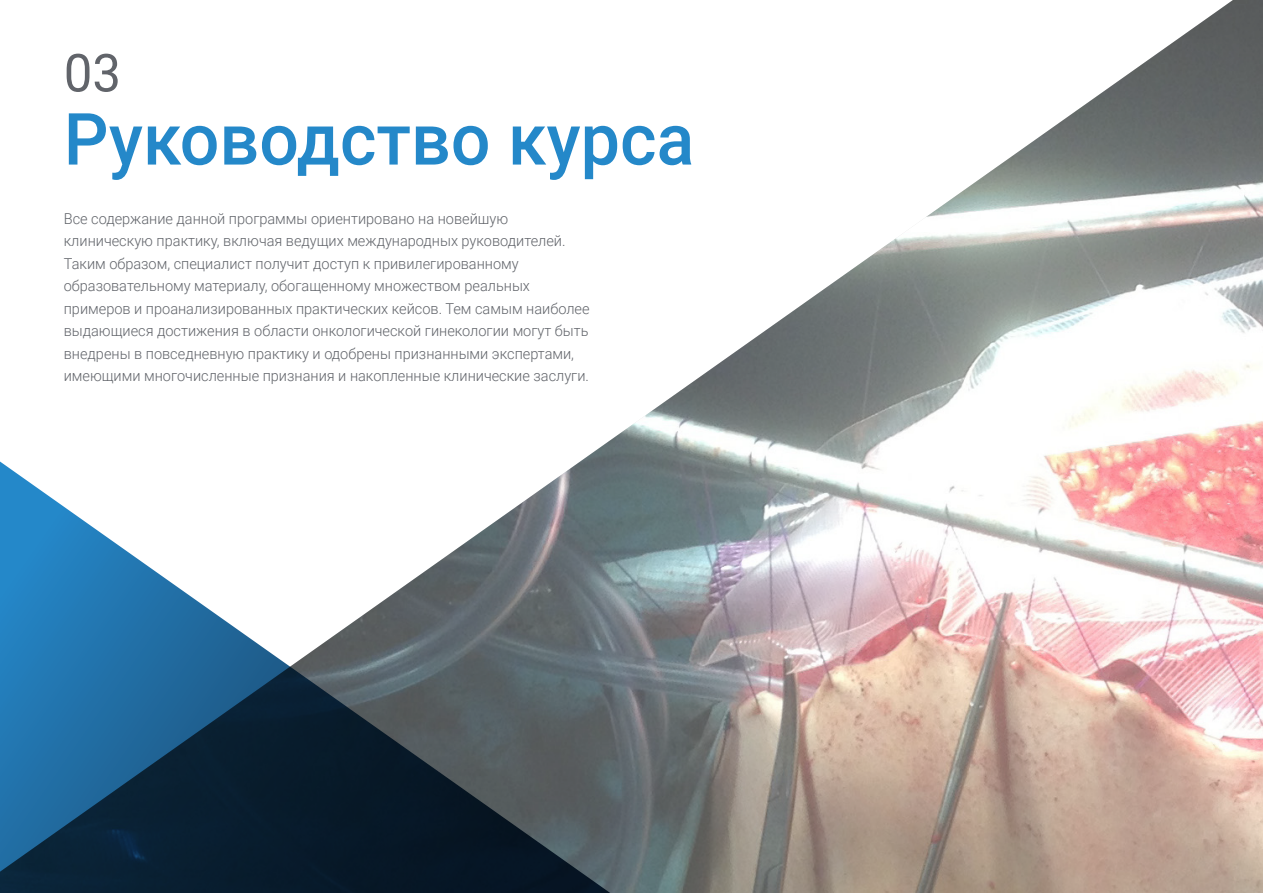
<style>
.page{position:relative;width:1263px;height:893px;background:#fff}
.page>*{position:absolute;margin:0;border:0;box-sizing:border-box;transform-origin:0 0}
.t1{font:500 72px "Roboto";color:#2488c9}
.t2{font:52.5px "Roboto";color:#61646a}
.t3{font:300 15px/22.5px "Roboto";color:#61646a}
</style>
<div class="page">
<img style="left:602px;top:0;width:661px;height:893px">
<svg style="left:0;top:446px;width:640px;height:447px"></svg>
<h2 class="t2" style="left:64px;top:36px;width:59px">03</h2>
<h1 class="t1" style="left:64px;top:89px;width:632px">Руководство курса</h1>
<p class="t3" style="left:64px;top:207px;width:527px">Все содержание данной программы ориентировано на новейшую клиническую практику, включая ведущих международных руководителей.<br>Таким образом, специалист получит доступ к привилегированному образовательному материалу, обогащенному множеством реальных примеров и проанализированных практических кейсов. Тем самым наиболее выдающиеся достижения в области онкологической гинекологии могут быть внедрены в повседневную практику и одобрены признанными экспертами, имеющими многочисленные признания и накопленные клинические заслуги.</p>
</div>
